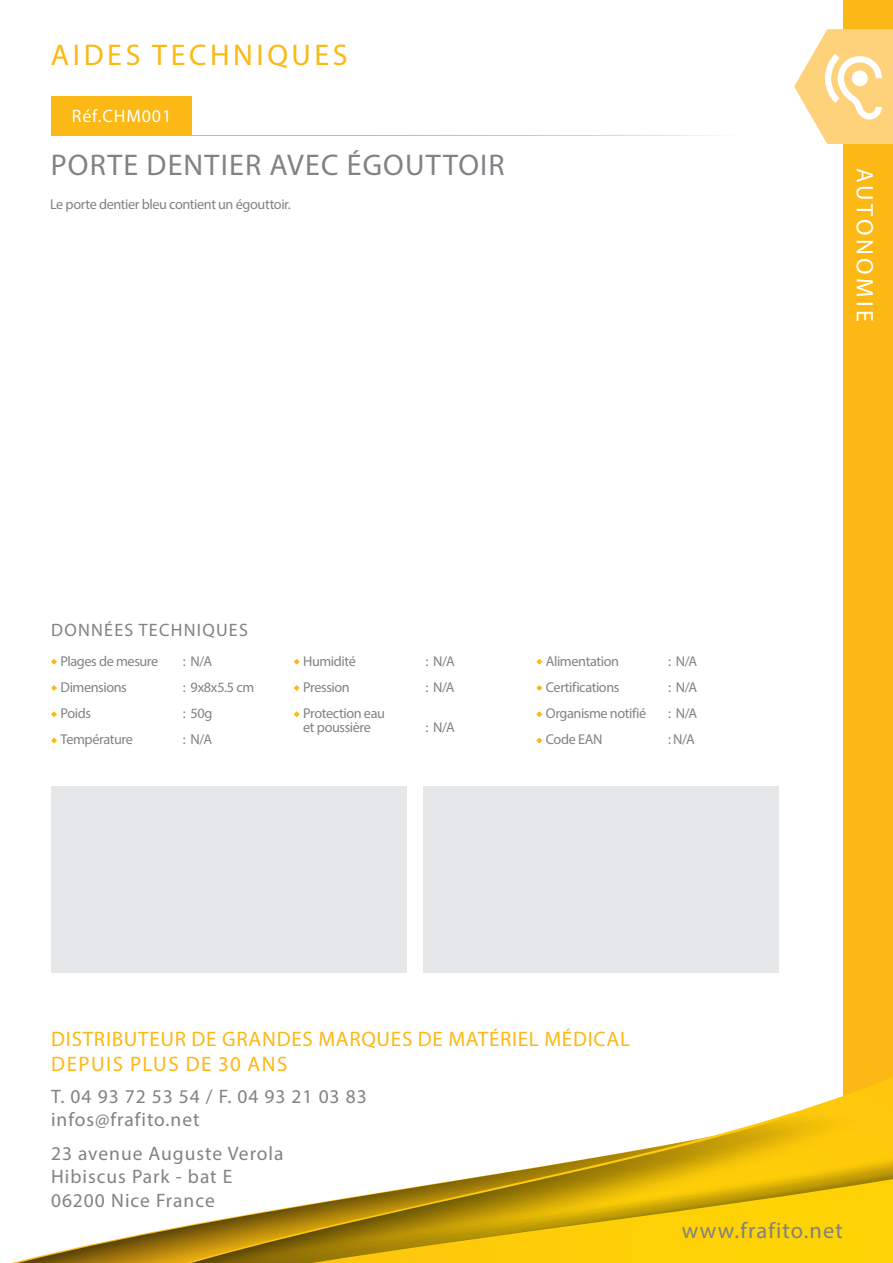
<style>
.page{position:relative;width:893px;height:1263px;background:#fff}
.page>*{position:absolute;margin:0;border:0;box-sizing:border-box;transform-origin:0 0}
.t1{font:30px "Myriad Pro";letter-spacing:.04em;color:#808285}
.t2{font:30px "Myriad Pro";letter-spacing:.12em;color:#fcb814}
.t3{font:24px "Myriad Pro";letter-spacing:.14em;color:#fff}
.t4{font:22.5px "Myriad Pro";letter-spacing:.05em;color:#808285}
.t5{font:21px "Myriad Pro";letter-spacing:.035em;color:#fcb814}
.t6{font:21px "Myriad Pro";letter-spacing:.07em;color:#fcb814}
.t7{font:19.5px/23.4px "Myriad Pro";letter-spacing:.05em;color:#808285}
.t8{font:18px "Myriad Pro";letter-spacing:.07em;color:#808285}
.t9{font:18px "Myriad Pro";letter-spacing:.05em;color:#fff}
.t10{font:14.25px/13.5px "Myriad Pro";letter-spacing:-.03em;color:#808285}
</style>
<div class="page">
<div style="left:843px;top:0;width:50px;height:1263px;background:#fcb814"></div>
<svg style="left:794px;top:29px;width:99px;height:115px"></svg>
<div style="left:51px;top:97px;width:141px;height:39px;background:#fcb814"></div>
<hr style="left:51px;top:135px;width:690px;height:1px;background:#fff">
<svg style="left:51px;top:659px;width:6px;height:6px"></svg>
<svg style="left:51px;top:685px;width:6px;height:6px"></svg>
<svg style="left:51px;top:711px;width:6px;height:6px"></svg>
<svg style="left:51px;top:737px;width:6px;height:6px"></svg>
<svg style="left:294px;top:659px;width:6px;height:6px"></svg>
<svg style="left:294px;top:685px;width:6px;height:6px"></svg>
<svg style="left:294px;top:711px;width:6px;height:6px"></svg>
<svg style="left:536px;top:659px;width:6px;height:6px"></svg>
<svg style="left:536px;top:685px;width:6px;height:6px"></svg>
<svg style="left:536px;top:711px;width:6px;height:6px"></svg>
<svg style="left:536px;top:737px;width:6px;height:6px"></svg>
<div style="left:51px;top:787px;width:356px;height:186px;background:#e6e7e9"></div>
<div style="left:423px;top:787px;width:356px;height:186px;background:#e6e7e9"></div>
<svg style="left:12px;top:1077px;width:881px;height:186px"></svg>
<svg style="left:312px;top:1179px;width:581px;height:84px;background:#ddb50f"></svg>
<p class="t2" style="left:51px;top:36px;width:298px">AIDES TECHNIQUES</p>
<p class="t9" style="left:72px;top:105px;width:101px">Réf.CHM001</p>
<p class="t1" style="left:51px;top:147px;width:455px">PORTE DENTIER AVEC ÉGOUTTOIR</p>
<p class="t10" style="left:50px;top:197px;width:242px">Le porte dentier bleu contient un égouttoir.</p>
<p class="t3" style="left:880px;top:168px;width:155px;rotate:90deg">AUTONOMIE</p>
<p class="t8" style="left:51px;top:619px;width:198px">DONNÉES TECHNIQUES</p>
<p class="t10" style="left:61px;top:654px;width:99px">Plages de mesure</p>
<p class="t10" style="left:183px;top:654px;width:31px">: N/A</p>
<p class="t10" style="left:61px;top:680px;width:68px">Dimensions</p>
<p class="t10" style="left:183px;top:680px;width:73px">: 9x8x5.5 cm</p>
<p class="t10" style="left:61px;top:706px;width:32px">Poids</p>
<p class="t10" style="left:183px;top:706px;width:31px">: 50g</p>
<p class="t10" style="left:61px;top:733px;width:74px">Température</p>
<p class="t10" style="left:183px;top:733px;width:31px">: N/A</p>
<p class="t10" style="left:303px;top:654px;width:54px">Humidité</p>
<p class="t10" style="left:425px;top:654px;width:31px">: N/A</p>
<p class="t10" style="left:303px;top:680px;width:48px">Pression</p>
<p class="t10" style="left:425px;top:680px;width:31px">: N/A</p>
<p class="t10" style="left:303px;top:706px;width:83px">Protection eau et poussière</p>
<p class="t10" style="left:425px;top:720px;width:31px">: N/A</p>
<p class="t10" style="left:546px;top:654px;width:75px">Alimentation</p>
<p class="t10" style="left:668px;top:654px;width:31px">: N/A</p>
<p class="t10" style="left:546px;top:680px;width:75px">Certifications</p>
<p class="t10" style="left:668px;top:680px;width:31px">: N/A</p>
<p class="t10" style="left:546px;top:706px;width:102px">Organisme notifié</p>
<p class="t10" style="left:668px;top:706px;width:31px">: N/A</p>
<p class="t10" style="left:546px;top:733px;width:58px">Code EAN</p>
<p class="t10" style="left:668px;top:733px;width:28px">: N/A</p>
<p class="t5" style="left:51px;top:1026px;width:580px">DISTRIBUTEUR DE GRANDES MARQUES DE MATÉRIEL MÉDICAL</p>
<p class="t6" style="left:51px;top:1051px;width:238px">DEPUIS PLUS DE 30 ANS</p>
<p class="t7" style="left:51px;top:1084px;width:317px">T. 04 93 72 53 54 / F. 04 93 21 03 83</p>
<p class="t7" style="left:51px;top:1108px;width:150px">infos@frafito.net</p>
<p class="t7" style="left:51px;top:1141px;width:234px">23 avenue Auguste Verola</p>
<p class="t7" style="left:51px;top:1165px;width:183px">Hibiscus Park - bat E<br>06200 Nice France</p>
<p class="t4" style="left:682px;top:1216px;width:163px">www.frafito.net</p>
</div>
